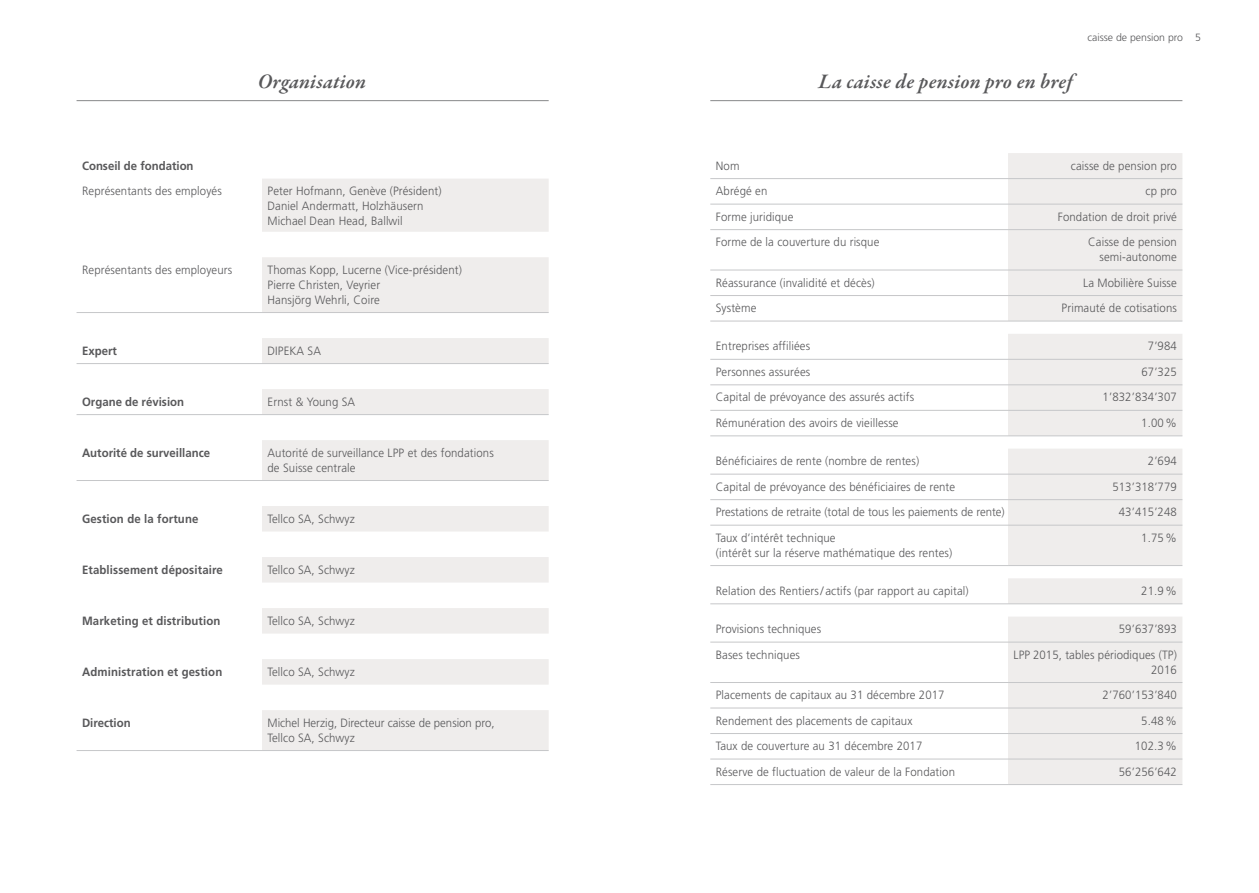
<style>
.page{position:relative;width:1259px;height:893px;background:#fff}
.page>*{position:absolute;margin:0;border:0;box-sizing:border-box;transform-origin:0 0}
.t1{font:italic 600 21px "Garamond Premr Pro";letter-spacing:.01em;color:#58585a}
.t2{font:300 12px/15px "Frutiger LT";letter-spacing:.01em;color:#58585a;scale:.95 1}
.t3{font:700 12px "Frutiger LT";letter-spacing:.01em;color:#58585a;scale:.95 1}
.t4{font:300 10.5px "Frutiger LT";color:#58585a}
</style>
<div class="page">
<hr style="left:77px;top:100px;width:472px;height:1px;background:#87888a">
<hr style="left:710px;top:100px;width:472px;height:1px;background:#87888a">
<svg style="left:262px;top:179px;width:287px;height:571px;fill:#efedec"></svg>
<hr style="left:77px;top:312px;width:185px;height:1px;background:#c6c7c9">
<hr style="left:262px;top:312px;width:287px;height:1px;background:#c6c7c9">
<hr style="left:77px;top:363px;width:185px;height:1px;background:#c6c7c9">
<hr style="left:262px;top:363px;width:287px;height:1px;background:#c6c7c9">
<hr style="left:77px;top:414px;width:185px;height:1px;background:#c6c7c9">
<hr style="left:262px;top:414px;width:287px;height:1px;background:#c6c7c9">
<hr style="left:77px;top:480px;width:185px;height:1px;background:#c6c7c9">
<hr style="left:262px;top:480px;width:287px;height:1px;background:#c6c7c9">
<hr style="left:77px;top:750px;width:185px;height:1px;background:#c6c7c9">
<hr style="left:262px;top:750px;width:287px;height:1px;background:#c6c7c9">
<svg style="left:1008px;top:153px;width:174px;height:631px;background:#efeeed"></svg>
<hr style="left:710px;top:178px;width:298px;height:1px;background:#c6c7c9">
<hr style="left:1008px;top:178px;width:174px;height:1px;background:#c6c7c9">
<hr style="left:710px;top:204px;width:298px;height:1px;background:#c6c7c9">
<hr style="left:1008px;top:204px;width:174px;height:1px;background:#c6c7c9">
<hr style="left:710px;top:229px;width:298px;height:1px;background:#c6c7c9">
<hr style="left:1008px;top:229px;width:174px;height:1px;background:#c6c7c9">
<hr style="left:710px;top:321px;width:298px;height:1px;background:#c6c7c9">
<hr style="left:1008px;top:321px;width:174px;height:1px;background:#c6c7c9">
<hr style="left:710px;top:436px;width:298px;height:1px;background:#c6c7c9">
<hr style="left:1008px;top:436px;width:174px;height:1px;background:#c6c7c9">
<hr style="left:710px;top:565px;width:298px;height:1px;background:#c6c7c9">
<hr style="left:1008px;top:565px;width:174px;height:1px;background:#c6c7c9">
<hr style="left:710px;top:603px;width:298px;height:1px;background:#c6c7c9">
<hr style="left:1008px;top:603px;width:174px;height:1px;background:#c6c7c9">
<hr style="left:710px;top:270px;width:298px;height:1px;background:#c6c7c9">
<hr style="left:1008px;top:270px;width:174px;height:1px;background:#c6c7c9">
<hr style="left:710px;top:295px;width:298px;height:1px;background:#c6c7c9">
<hr style="left:1008px;top:295px;width:174px;height:1px;background:#c6c7c9">
<hr style="left:710px;top:410px;width:298px;height:1px;background:#c6c7c9">
<hr style="left:1008px;top:410px;width:174px;height:1px;background:#c6c7c9">
<hr style="left:710px;top:474px;width:298px;height:1px;background:#c6c7c9">
<hr style="left:1008px;top:474px;width:174px;height:1px;background:#c6c7c9">
<hr style="left:710px;top:499px;width:298px;height:1px;background:#c6c7c9">
<hr style="left:1008px;top:499px;width:174px;height:1px;background:#c6c7c9">
<hr style="left:710px;top:642px;width:298px;height:1px;background:#c6c7c9">
<hr style="left:1008px;top:642px;width:174px;height:1px;background:#c6c7c9">
<hr style="left:710px;top:682px;width:298px;height:1px;background:#c6c7c9">
<hr style="left:1008px;top:682px;width:174px;height:1px;background:#c6c7c9">
<hr style="left:710px;top:708px;width:298px;height:1px;background:#c6c7c9">
<hr style="left:1008px;top:708px;width:174px;height:1px;background:#c6c7c9">
<hr style="left:710px;top:733px;width:298px;height:1px;background:#c6c7c9">
<hr style="left:1008px;top:733px;width:174px;height:1px;background:#c6c7c9">
<hr style="left:710px;top:759px;width:298px;height:1px;background:#c6c7c9">
<hr style="left:1008px;top:759px;width:174px;height:1px;background:#c6c7c9">
<hr style="left:710px;top:784px;width:298px;height:1px;background:#c6c7c9">
<hr style="left:1008px;top:784px;width:174px;height:1px;background:#c6c7c9">
<hr style="left:710px;top:385px;width:298px;height:1px;background:#c6c7c9">
<hr style="left:1008px;top:385px;width:174px;height:1px;background:#c6c7c9">
<hr style="left:710px;top:525px;width:298px;height:1px;background:#c6c7c9">
<hr style="left:1008px;top:525px;width:174px;height:1px;background:#c6c7c9">
<hr style="left:710px;top:359px;width:298px;height:1px;background:#c6c7c9">
<hr style="left:1008px;top:359px;width:174px;height:1px;background:#c6c7c9">
<p class="t4" style="left:1087px;top:32px;width:115px">caisse de pension pro 5</p>
<h1 class="t1" style="left:258px;top:68px;width:110px">Organisation</h1>
<h1 class="t1" style="left:818px;top:68px;width:255px">La caisse de pension pro en bref</h1>
<p class="t3" style="left:82px;top:159px;width:119px">Conseil de fondation</p>
<p class="t2" style="left:82px;top:184px;width:149px">Représentants des employés</p>
<p class="t2" style="left:267px;top:184px;width:185px">Peter Hofmann, Genève (Président)<br>Daniel Andermatt, Holzhäusern<br>Michael Dean Head, Ballwil</p>
<p class="t2" style="left:82px;top:262px;width:159px">Représentants des employeurs</p>
<p class="t2" style="left:267px;top:262px;width:206px">Thomas Kopp, Lucerne (Vice-président)<br>Pierre Christen, Veyrier<br>Hansjörg Wehrli, Coire</p>
<p class="t3" style="left:82px;top:343px;width:38px">Expert</p>
<p class="t2" style="left:267px;top:343px;width:58px">DIPEKA SA</p>
<p class="t3" style="left:82px;top:394px;width:109px">Organe de révision</p>
<p class="t2" style="left:267px;top:394px;width:94px">Ernst &amp; Young SA</p>
<p class="t3" style="left:82px;top:446px;width:136px">Autorité de surveillance</p>
<p class="t2" style="left:267px;top:445px;width:240px">Autorité de surveillance LPP et des fondations de Suisse centrale</p>
<p class="t3" style="left:82px;top:511px;width:124px">Gestion de la fortune</p>
<p class="t2" style="left:267px;top:511px;width:93px">Tellco SA, Schwyz</p>
<p class="t3" style="left:82px;top:562px;width:150px">Etablissement dépositaire</p>
<p class="t2" style="left:267px;top:562px;width:93px">Tellco SA, Schwyz</p>
<p class="t3" style="left:82px;top:613px;width:147px">Marketing et distribution</p>
<p class="t2" style="left:267px;top:613px;width:93px">Tellco SA, Schwyz</p>
<p class="t3" style="left:82px;top:664px;width:149px">Administration et gestion</p>
<p class="t2" style="left:267px;top:664px;width:93px">Tellco SA, Schwyz</p>
<p class="t3" style="left:82px;top:716px;width:53px">Direction</p>
<p class="t2" style="left:267px;top:715px;width:240px">Michel Herzig, Directeur caisse de pension pro,<br>Tellco SA, Schwyz</p>
<p class="t2" style="left:716px;top:158px;width:26px">Nom</p>
<p class="t2" style="left:1071px;top:158px;width:113px">caisse de pension pro</p>
<p class="t2" style="left:716px;top:184px;width:56px">Abrégé en</p>
<p class="t2" style="left:1145px;top:184px;width:35px">cp pro</p>
<p class="t2" style="left:716px;top:209px;width:83px">Forme juridique</p>
<p class="t2" style="left:1058px;top:209px;width:127px">Fondation de droit privé</p>
<p class="t2" style="left:716px;top:235px;width:174px">Forme de la couverture du risque</p>
<p class="t2" style="left:1088px;top:235px;width:95px;text-align:right">Caisse de pension semi-autonome</p>
<p class="t2" style="left:716px;top:275px;width:169px">Réassurance (invalidité et décès)</p>
<p class="t2" style="left:1083px;top:275px;width:100px">La Mobilière Suisse</p>
<p class="t2" style="left:716px;top:301px;width:44px">Système</p>
<p class="t2" style="left:1061px;top:301px;width:123px">Primauté de cotisations</p>
<p class="t2" style="left:716px;top:339px;width:101px">Entreprises affiliées</p>
<p class="t2" style="left:1148px;top:339px;width:32px">7’984</p>
<p class="t2" style="left:716px;top:364px;width:101px">Personnes assurées</p>
<p class="t2" style="left:1141px;top:364px;width:39px">67’325</p>
<p class="t2" style="left:716px;top:390px;width:210px">Capital de prévoyance des assurés actifs</p>
<p class="t2" style="left:1102px;top:390px;width:80px">1’832’834’307</p>
<p class="t2" style="left:716px;top:415px;width:194px">Rémunération des avoirs de vieillesse</p>
<p class="t2" style="left:1141px;top:415px;width:39px">1.00%</p>
<p class="t2" style="left:716px;top:454px;width:215px">Bénéficiaires de rente (nombre de rentes)</p>
<p class="t2" style="left:1148px;top:454px;width:32px">2’694</p>
<p class="t2" style="left:716px;top:479px;width:253px">Capital de prévoyance des bénéficiaires de rente</p>
<p class="t2" style="left:1112px;top:479px;width:69px">513’318’779</p>
<p class="t2" style="left:716px;top:505px;width:306px">Prestations de retraite (total de tous les paiements de rente)</p>
<p class="t2" style="left:1118px;top:505px;width:63px">43’415’248</p>
<p class="t2" style="left:716px;top:530px;width:250px">Taux d’intérêt technique<br>(intérêt sur la réserve mathématique des rentes)</p>
<p class="t2" style="left:1141px;top:530px;width:39px">1.75%</p>
<p class="t2" style="left:716px;top:583px;width:268px">Relation des Rentiers/ actifs (par rapport au capital)</p>
<p class="t2" style="left:1141px;top:583px;width:39px">21.9%</p>
<p class="t2" style="left:716px;top:622px;width:112px">Provisions techniques</p>
<p class="t2" style="left:1118px;top:622px;width:63px">59’637’893</p>
<p class="t2" style="left:716px;top:647px;width:90px">Bases techniques</p>
<p class="t2" style="left:1013px;top:647px;width:173px;text-align:right">LPP 2015, tables périodiques (TP)<br>2016</p>
<p class="t2" style="left:716px;top:688px;width:242px">Placements de capitaux au 31 décembre 2017</p>
<p class="t2" style="left:1102px;top:688px;width:80px">2’760’153’840</p>
<p class="t2" style="left:716px;top:713px;width:208px">Rendement des placements de capitaux</p>
<p class="t2" style="left:1141px;top:713px;width:39px">5.48%</p>
<p class="t2" style="left:716px;top:739px;width:219px">Taux de couverture au 31 décembre 2017</p>
<p class="t2" style="left:1134px;top:739px;width:46px">102.3%</p>
<p class="t2" style="left:716px;top:764px;width:253px">Réserve de fluctuation de valeur de la Fondation</p>
<p class="t2" style="left:1118px;top:764px;width:63px">56’256’642</p>
</div>
